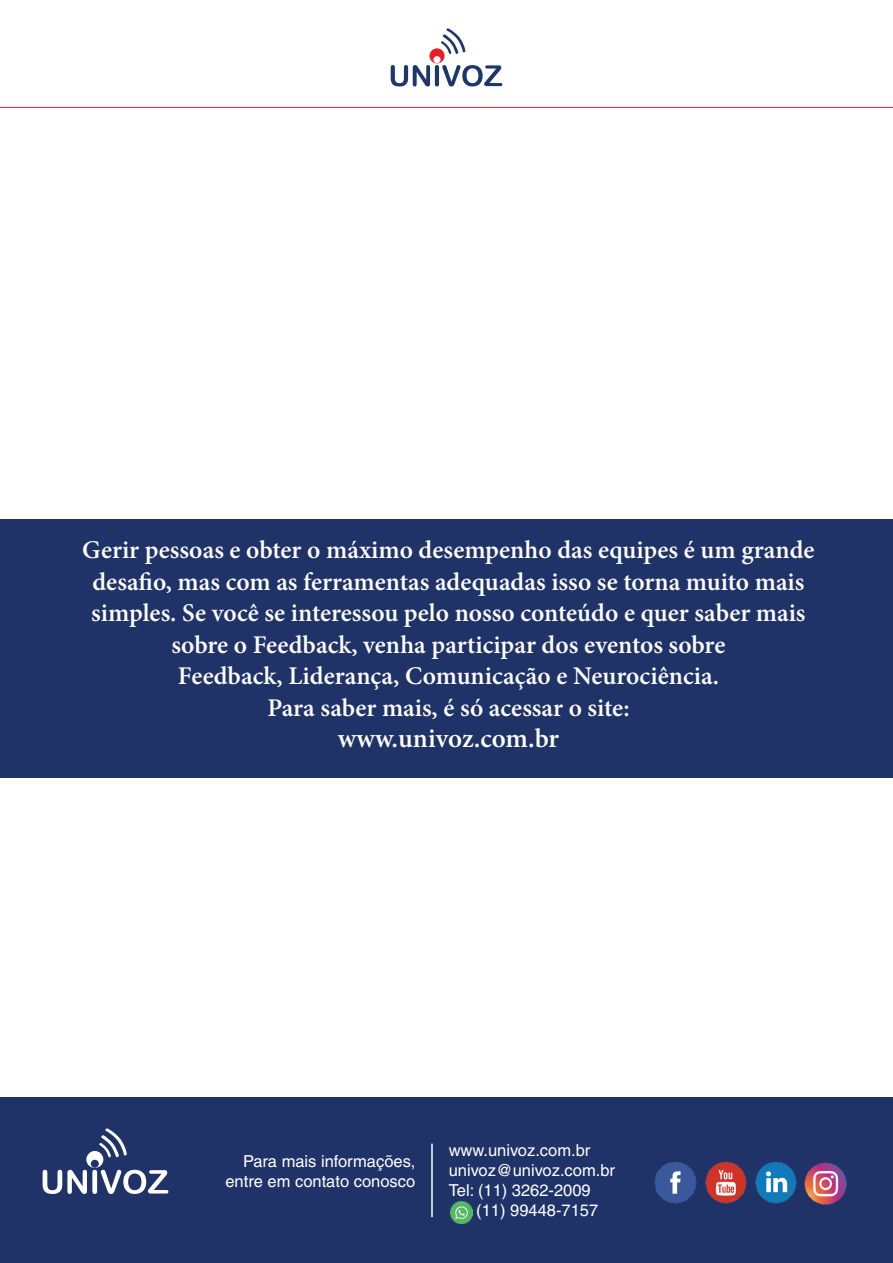
<style>
.page{position:relative;width:893px;height:1263px;background:#fff}
.page>*{position:absolute;margin:0;border:0;box-sizing:border-box;transform-origin:0 0}
.t1{font:600 27px "Minion Pro";color:#fff}
.t2{font:600 25.5px/31.5px "Minion Pro";color:#fff;text-align:center}
.t3{font:16.5px/19.8px "Helvetica";color:#fff;text-align:right}
</style>
<div class="page">
<div style="left:0;top:1097px;width:893px;height:166px;background:#1f3368"></div>
<svg style="left:0;top:49px;width:893px;height:59px"></svg>
<div style="left:429px;top:48px;width:16px;height:15px;background:#ee1d23;border-radius:50%"></div>
<div style="left:433px;top:56px;width:8px;height:7px;background:#fff;border-radius:50%"></div>
<svg style="left:391px;top:65px;width:111px;height:21px"></svg>
<svg style="left:440px;top:28px;width:25px;height:27px"></svg>
<svg style="left:43px;top:1128px;width:125px;height:66px"></svg>
<img style="left:654px;top:1161px;width:43px;height:43px">
<img style="left:804px;top:1162px;width:43px;height:43px">
<img style="left:755px;top:1161px;width:42px;height:43px">
<img style="left:705px;top:1161px;width:42px;height:43px">
<div style="left:0;top:519px;width:893px;height:259px;background:#1f3368"></div>
<hr style="left:431px;top:1144px;width:2px;height:73px;background:#fff">
<img style="left:451px;top:1201px;width:22px;height:22px">
<p class="t2" style="left:82px;top:534px;width:734px">Gerir pessoas e obter o máximo desempenho das equipes é um grande desafio, mas com as ferramentas adequadas isso se torna muito mais simples. Se você se interessou pelo nosso conteúdo e quer saber mais sobre o Feedback, venha participar dos eventos sobre<br>Feedback, Liderança, Comunicação e Neurociência.<br>Para saber mais, é só acessar o site:</p>
<p class="t1" style="left:338px;top:720px;width:223px">www.univoz.com.br</p>
<p class="t3" style="left:225px;top:1151px;width:191px">Para mais informações, entre em contato conosco</p>
<p class="t3" style="left:449px;top:1141px;width:168px;text-align:left">www.univoz.com.br univoz@univoz.com.br<br>Tel: (11) 3262-2009</p>
<p class="t3" style="left:476px;top:1200px;width:123px">(11) 99448-7157</p>
</div>
